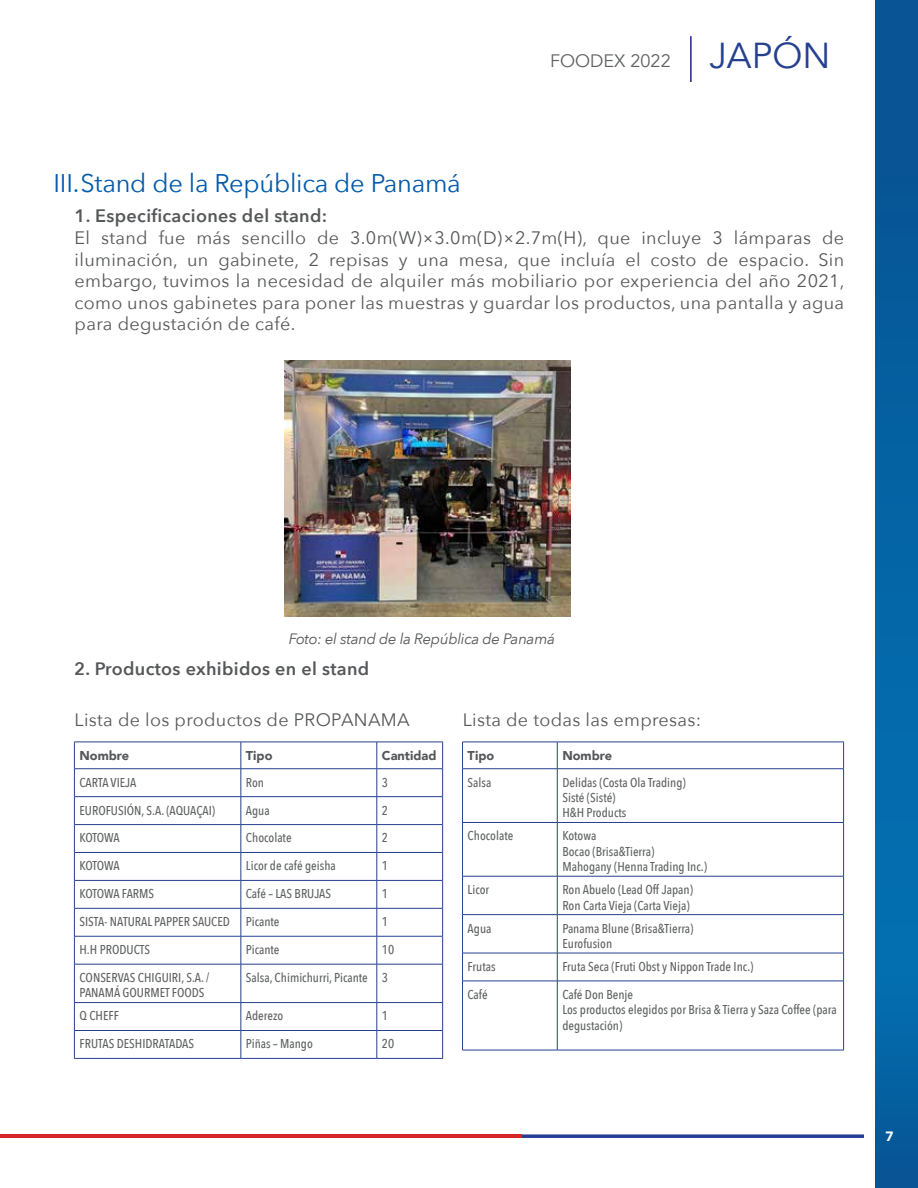
<style>
.page{position:relative;width:918px;height:1188px;background:#fff}
.page>*{position:absolute;margin:0;border:0;box-sizing:border-box;transform-origin:0 0}
.t1{font:25.5px "Avenir Next";letter-spacing:-.01em;color:#0059aa}
.t2{font:18px/21.6px "Avenir Next";letter-spacing:.02em;color:#555759;text-align:justify}
.t3{font:600 18px "Avenir Next";letter-spacing:.02em;color:#555759}
.t4{font:18px "Avenir";color:#606262}
.t5{font:italic 15px "Avenir Next";letter-spacing:-.02em;color:#555759}
.t6{font:900 13.5px "Avenir";color:#fff}
.t7{font:500 12.75px/15.3px "Avenir Next Condensed";color:#606262}
.t8{font:900 12.75px "Avenir";color:#555759}
.s1{font-size:36px;color:#25408f}
</style>
<div class="page">
<svg style="left:875px;top:0;width:43px;height:1188px;background:#0461a2"></svg>
<svg style="left:522px;top:1134px;width:342px;height:4px"></svg>
<hr style="left:0;top:1134px;width:522px;height:4px;background:#d62726">
<hr style="left:690px;top:36px;width:2px;height:46px;background:#231f94">
<img style="left:284px;top:361px;width:287px;height:256px">
<hr style="left:74px;top:742px;width:167px;height:1px;background:#25408f">
<hr style="left:241px;top:742px;width:136px;height:1px;background:#25408f">
<hr style="left:377px;top:742px;width:66px;height:1px;background:#25408f">
<hr style="left:74px;top:768px;width:167px;height:1px;background:#25408f">
<hr style="left:241px;top:768px;width:136px;height:1px;background:#25408f">
<hr style="left:377px;top:768px;width:66px;height:1px;background:#25408f">
<hr style="left:74px;top:796px;width:167px;height:1px;background:#25408f">
<hr style="left:241px;top:796px;width:136px;height:1px;background:#25408f">
<hr style="left:377px;top:796px;width:66px;height:1px;background:#25408f">
<hr style="left:74px;top:824px;width:167px;height:1px;background:#25408f">
<hr style="left:241px;top:824px;width:136px;height:1px;background:#25408f">
<hr style="left:377px;top:824px;width:66px;height:1px;background:#25408f">
<hr style="left:74px;top:852px;width:167px;height:1px;background:#25408f">
<hr style="left:241px;top:852px;width:136px;height:1px;background:#25408f">
<hr style="left:377px;top:852px;width:66px;height:1px;background:#25408f">
<hr style="left:74px;top:880px;width:167px;height:1px;background:#25408f">
<hr style="left:241px;top:880px;width:136px;height:1px;background:#25408f">
<hr style="left:377px;top:880px;width:66px;height:1px;background:#25408f">
<hr style="left:74px;top:908px;width:167px;height:1px;background:#25408f">
<hr style="left:241px;top:908px;width:136px;height:1px;background:#25408f">
<hr style="left:377px;top:908px;width:66px;height:1px;background:#25408f">
<hr style="left:74px;top:936px;width:167px;height:1px;background:#25408f">
<svg style="left:74px;top:742px;width:1px;height:222px"></svg>
<hr style="left:241px;top:936px;width:136px;height:1px;background:#25408f">
<svg style="left:241px;top:742px;width:1px;height:222px"></svg>
<hr style="left:377px;top:936px;width:66px;height:1px;background:#25408f">
<svg style="left:377px;top:742px;width:1px;height:222px"></svg>
<svg style="left:442px;top:742px;width:1px;height:222px"></svg>
<hr style="left:74px;top:964px;width:167px;height:1px;background:#25408f">
<hr style="left:74px;top:964px;width:1px;height:38px;background:#25408f">
<hr style="left:241px;top:964px;width:136px;height:1px;background:#25408f">
<hr style="left:241px;top:964px;width:1px;height:38px;background:#25408f">
<hr style="left:377px;top:964px;width:66px;height:1px;background:#25408f">
<hr style="left:377px;top:964px;width:1px;height:38px;background:#25408f">
<hr style="left:442px;top:964px;width:1px;height:38px;background:#25408f">
<hr style="left:74px;top:1002px;width:167px;height:1px;background:#25408f">
<hr style="left:241px;top:1002px;width:136px;height:1px;background:#25408f">
<hr style="left:377px;top:1002px;width:66px;height:1px;background:#25408f">
<hr style="left:74px;top:1030px;width:167px;height:1px;background:#25408f">
<svg style="left:74px;top:1003px;width:1px;height:55px"></svg>
<hr style="left:241px;top:1030px;width:136px;height:1px;background:#25408f">
<svg style="left:241px;top:1003px;width:1px;height:55px"></svg>
<hr style="left:377px;top:1030px;width:66px;height:1px;background:#25408f">
<svg style="left:377px;top:1003px;width:1px;height:55px"></svg>
<svg style="left:442px;top:1003px;width:1px;height:55px"></svg>
<hr style="left:74px;top:1058px;width:167px;height:1px;background:#25408f">
<hr style="left:241px;top:1058px;width:136px;height:1px;background:#25408f">
<hr style="left:377px;top:1058px;width:66px;height:1px;background:#25408f">
<hr style="left:462px;top:742px;width:95px;height:1px;background:#25408f">
<svg style="left:462px;top:742px;width:1px;height:26px"></svg>
<hr style="left:557px;top:742px;width:287px;height:1px;background:#25408f">
<svg style="left:557px;top:742px;width:1px;height:26px"></svg>
<svg style="left:843px;top:742px;width:1px;height:26px"></svg>
<hr style="left:462px;top:768px;width:95px;height:1px;background:#25408f">
<hr style="left:462px;top:769px;width:1px;height:53px;background:#25408f">
<hr style="left:557px;top:768px;width:287px;height:1px;background:#25408f">
<hr style="left:557px;top:769px;width:1px;height:53px;background:#25408f">
<hr style="left:843px;top:769px;width:1px;height:53px;background:#25408f">
<hr style="left:462px;top:822px;width:95px;height:1px;background:#25408f">
<hr style="left:462px;top:823px;width:1px;height:53px;background:#25408f">
<hr style="left:557px;top:822px;width:287px;height:1px;background:#25408f">
<hr style="left:557px;top:823px;width:1px;height:53px;background:#25408f">
<hr style="left:843px;top:823px;width:1px;height:53px;background:#25408f">
<hr style="left:462px;top:876px;width:95px;height:1px;background:#25408f">
<hr style="left:462px;top:876px;width:1px;height:38px;background:#25408f">
<hr style="left:557px;top:876px;width:287px;height:1px;background:#25408f">
<hr style="left:557px;top:876px;width:1px;height:38px;background:#25408f">
<hr style="left:843px;top:876px;width:1px;height:38px;background:#25408f">
<hr style="left:462px;top:914px;width:95px;height:1px;background:#25408f">
<hr style="left:462px;top:915px;width:1px;height:38px;background:#25408f">
<hr style="left:557px;top:914px;width:287px;height:1px;background:#25408f">
<hr style="left:557px;top:915px;width:1px;height:38px;background:#25408f">
<hr style="left:843px;top:915px;width:1px;height:38px;background:#25408f">
<hr style="left:462px;top:953px;width:95px;height:1px;background:#25408f">
<svg style="left:462px;top:953px;width:1px;height:28px"></svg>
<hr style="left:557px;top:953px;width:287px;height:1px;background:#25408f">
<svg style="left:557px;top:953px;width:1px;height:28px"></svg>
<svg style="left:843px;top:953px;width:1px;height:28px"></svg>
<hr style="left:462px;top:981px;width:95px;height:1px;background:#25408f">
<hr style="left:462px;top:981px;width:1px;height:69px;background:#25408f">
<hr style="left:557px;top:981px;width:287px;height:1px;background:#25408f">
<hr style="left:557px;top:981px;width:1px;height:69px;background:#25408f">
<hr style="left:843px;top:981px;width:1px;height:69px;background:#25408f">
<hr style="left:462px;top:1050px;width:95px;height:1px;background:#25408f">
<hr style="left:557px;top:1050px;width:287px;height:1px;background:#25408f">
<h1 class="t1" style="left:54px;top:161px;width:409px">III.Stand de la República de Panamá</h1>
<h2 class="t4" style="left:550px;top:50px;width:282px">FOODEX 2022 <span class="s1">JAPÓN</span></h2>
<h2 class="t3" style="left:75px;top:201px;width:254px">1. Especificaciones del stand:</h2>
<p class="t2" style="left:75px;top:226px;width:772px">El stand fue más sencillo de 3.0m(W)×3.0m(D)×2.7m(H), que incluye 3 lámparas de iluminación, un gabinete, 2 repisas y una mesa, que incluía el costo de espacio. Sin embargo, tuvimos la necesidad de alquiler más mobiliario por experiencia del año 2021, como unos gabinetes para poner las muestras y guardar los productos, una pantalla y agua para degustación de café.</p>
<p class="t5" style="left:289px;top:626px;width:268px">Foto: el stand de la República de Panamá</p>
<h2 class="t3" style="left:74px;top:653px;width:297px">2. Productos exhibidos en el stand</h2>
<h2 class="t2" style="left:75px;top:708px;width:337px">Lista de los productos de PROPANAMA</h2>
<h2 class="t2" style="left:463px;top:708px;width:240px">Lista de todas las empresas:</h2>
<p class="t8" style="left:80px;top:744px;width:51px">Nombre</p>
<p class="t8" style="left:246px;top:744px;width:28px">Tipo</p>
<p class="t8" style="left:382px;top:744px;width:56px">Cantidad</p>
<p class="t7" style="left:80px;top:775px;width:58px">CARTA VIEJA</p>
<p class="t7" style="left:246px;top:775px;width:20px">Ron</p>
<p class="t7" style="left:382px;top:775px;width:8px">3</p>
<p class="t7" style="left:80px;top:802px;width:137px">EUROFUSIÓN, S.A. (AQUAÇAI)</p>
<p class="t7" style="left:246px;top:802px;width:25px">Agua</p>
<p class="t7" style="left:382px;top:802px;width:8px">2</p>
<p class="t7" style="left:80px;top:830px;width:42px">KOTOWA</p>
<p class="t7" style="left:246px;top:830px;width:47px">Chocolate</p>
<p class="t7" style="left:382px;top:830px;width:8px">2</p>
<p class="t7" style="left:80px;top:858px;width:42px">KOTOWA</p>
<p class="t7" style="left:246px;top:858px;width:91px">Licor de café geisha</p>
<p class="t7" style="left:382px;top:858px;width:8px">1</p>
<p class="t7" style="left:80px;top:886px;width:76px">KOTOWA FARMS</p>
<p class="t7" style="left:246px;top:886px;width:87px">Café – LAS BRUJAS</p>
<p class="t7" style="left:382px;top:886px;width:8px">1</p>
<p class="t7" style="left:80px;top:914px;width:202px">SISTA- NATURAL PAPPER SAUCED Picante</p>
<p class="t7" style="left:382px;top:914px;width:8px">1</p>
<p class="t7" style="left:80px;top:942px;width:72px">H.H PRODUCTS</p>
<p class="t7" style="left:246px;top:942px;width:35px">Picante</p>
<p class="t7" style="left:382px;top:942px;width:14px">10</p>
<p class="t7" style="left:80px;top:970px;width:131px">CONSERVAS CHIGUIRI, S.A. /<br>PANAMÁ GOURMET FOODS</p>
<p class="t7" style="left:246px;top:970px;width:144px">Salsa, Chimichurri, Picante 3</p>
<p class="t7" style="left:80px;top:1008px;width:41px">Q CHEFF</p>
<p class="t7" style="left:246px;top:1008px;width:39px">Aderezo</p>
<p class="t7" style="left:382px;top:1008px;width:8px">1</p>
<p class="t7" style="left:80px;top:1036px;width:116px">FRUTAS DESHIDRATADAS</p>
<p class="t7" style="left:246px;top:1036px;width:68px">Piñas – Mango</p>
<p class="t7" style="left:382px;top:1036px;width:14px">20</p>
<p class="t8" style="left:468px;top:744px;width:28px">Tipo</p>
<p class="t8" style="left:562px;top:744px;width:51px">Nombre</p>
<p class="t7" style="left:468px;top:775px;width:25px">Salsa</p>
<p class="t7" style="left:562px;top:775px;width:125px">Delidas (Costa Ola Trading)<br>Sisté (Sisté)<br>H&amp;H Products</p>
<p class="t7" style="left:468px;top:828px;width:47px">Chocolate</p>
<p class="t7" style="left:562px;top:828px;width:146px">Kotowa<br>Bocao (Brisa&amp;Tierra)<br>Mahogany (Henna Trading Inc.)</p>
<p class="t7" style="left:468px;top:882px;width:23px">Licor</p>
<p class="t7" style="left:562px;top:882px;width:132px">Ron Abuelo (Lead Off Japan)<br>Ron Carta Vieja (Carta Vieja)</p>
<p class="t7" style="left:468px;top:920px;width:25px">Agua</p>
<p class="t7" style="left:562px;top:920px;width:133px">Panama Blune (Brisa&amp;Tierra)<br>Eurofusion</p>
<p class="t7" style="left:468px;top:959px;width:29px">Frutas</p>
<p class="t7" style="left:562px;top:959px;width:193px">Fruta Seca (Fruti Obst y Nippon Trade Inc.)</p>
<p class="t7" style="left:468px;top:987px;width:22px">Café</p>
<p class="t7" style="left:562px;top:987px;width:276px">Café Don Benje<br>Los productos elegidos por Brisa &amp; Tierra y Saza Coffee (para degustación)</p>
<p class="t6" style="left:886px;top:1125px;width:9px">7</p>
</div>
